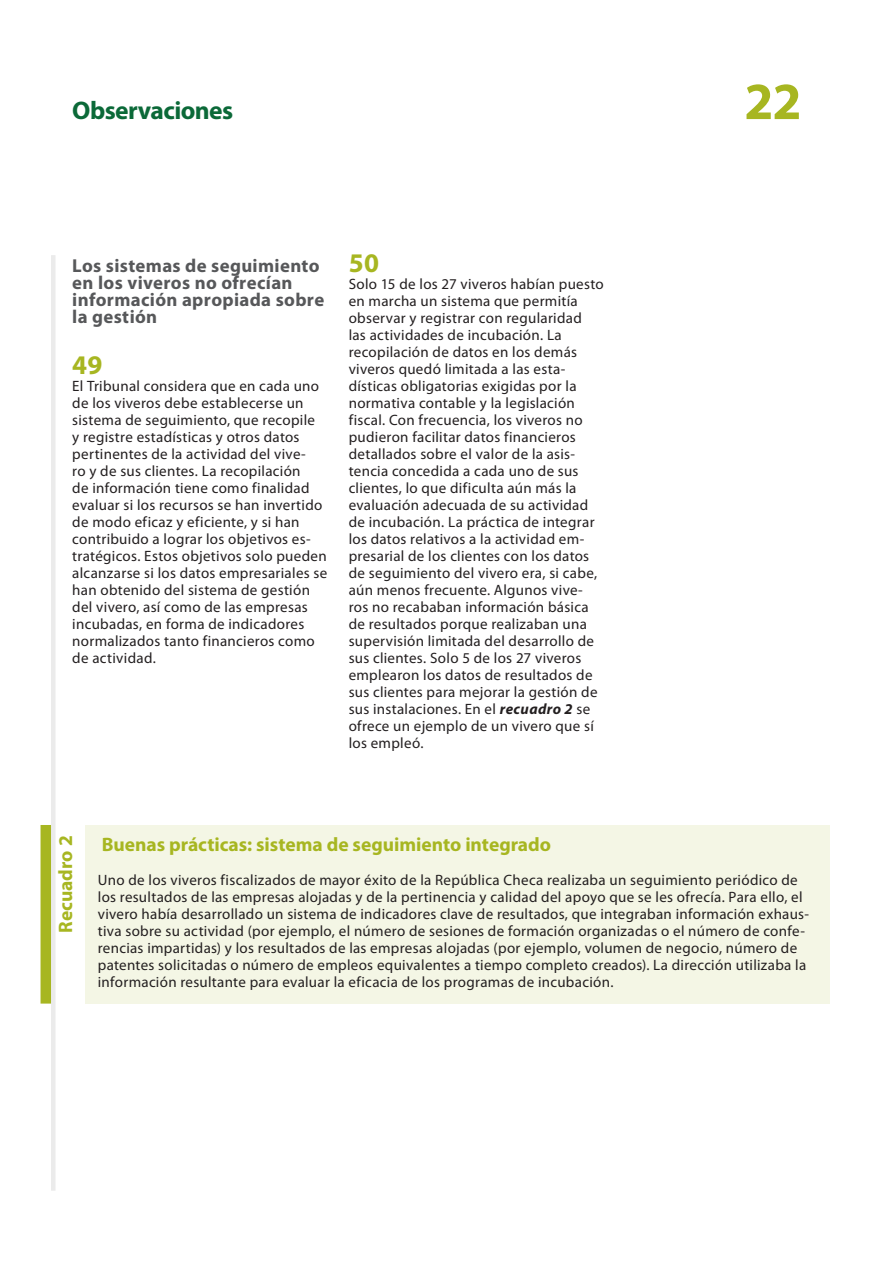
<style>
.page{position:relative;width:893px;height:1263px;background:#fff}
.page>*{position:absolute;margin:0;border:0;box-sizing:border-box;transform-origin:0 0}
.t1{font:700 52.5px "Myriad Pro";color:#a7b621}
.E_05_-_CHAP__1__TEXT{font:700 27px "Myriad Pro";color:#a7b621}
.t2{font:700 25.5px "Myriad Pro";letter-spacing:-.025em;color:#0b6938}
.F_02_-_BOX_TITRE_COL{font:700 19.5px "Myriad Pro";color:#a7b621}
.F_01_-_GREEN_BOX_NUM{font:700 19.5px "Myriad Pro";color:#a7b621}
.E_03_-_CHAP__TITRE_A{font:700 18.75px/17px "Myriad Pro";letter-spacing:.02em;color:#57585a}
.E_05_-_CHAP__1__TEXT-2{font:15px/17px "Myriad Pro";letter-spacing:.02em;color:#231f20}
.F_04_-_BOX_TEXTE{font:15px/17px "Myriad Pro";letter-spacing:.02em;color:#231f20}
.s1{font-weight:700;font-style:italic}
</style>
<div class="page">
<div style="left:51px;top:255px;width:5px;height:936px;background:#ebebeb"></div>
<div style="left:85px;top:825px;width:744px;height:178px;background:#f4f6e5"></div>
<div style="left:41px;top:825px;width:10px;height:178px;background:#a7b621"></div>
<h3 class="t2" style="left:72px;top:94px;width:163px">Observaciones</h3>
<p class="E_03_-_CHAP__TITRE_A" style="left:72px;top:257px;width:254px">Los sistemas de seguimiento en los viveros no ofrecían información apropiada sobre la gestión</p>
<p class="E_05_-_CHAP__1__TEXT" style="left:72px;top:347px;width:32px">49</p>
<p class="E_05_-_CHAP__1__TEXT-2" style="left:72px;top:377px;width:257px">El Tribunal considera que en cada uno de los viveros debe establecerse un sistema de seguimiento, que recopile<br>y registre estadísticas y otros datos pertinentes de la actividad del vive‑<br>ro y de sus clientes. La recopilación<br>de información tiene como finalidad evaluar si los recursos se han invertido de modo eficaz y eficiente, y si han contribuido a lograr los objetivos es‑ tratégicos. Estos objetivos solo pueden alcanzarse si los datos empresariales se han obtenido del sistema de gestión del vivero, así como de las empresas incubadas, en forma de indicadores normalizados tanto financieros como de actividad.</p>
<p class="E_05_-_CHAP__1__TEXT" style="left:349px;top:245px;width:32px">50</p>
<p class="E_05_-_CHAP__1__TEXT-2" style="left:349px;top:275px;width:257px">Solo 15 de los 27 viveros habían puesto en marcha un sistema que permitía observar y registrar con regularidad<br>las actividades de incubación. La recopilación de datos en los demás viveros quedó limitada a las esta‑ dísticas obligatorias exigidas por la normativa contable y la legislación fiscal. Con frecuencia, los viveros no pudieron facilitar datos financieros detallados sobre el valor de la asis‑ tencia concedida a cada uno de sus clientes, lo que dificulta aún más la evaluación adecuada de su actividad de incubación. La práctica de integrar los datos relativos a la actividad em‑ presarial de los clientes con los datos de seguimiento del vivero era, si cabe, aún menos frecuente. Algunos vive‑ ros no recababan información básica de resultados porque realizaban una supervisión limitada del desarrollo de sus clientes. Solo 5 de los 27 viveros emplearon los datos de resultados de sus clientes para mejorar la gestión de sus instalaciones. En el <span class="s1">recuadro 2</span> se ofrece un ejemplo de un vivero que sí los empleó.</p>
<h1 class="t1" style="left:744px;top:67px;width:59px">22</h1>
<p class="F_01_-_GREEN_BOX_NUM" style="left:53px;top:933px;width:99px;rotate:-90deg">Recuadro 2</p>
<p class="F_02_-_BOX_TITRE_COL" style="left:102px;top:831px;width:451px">Buenas prácticas: sistema de seguimiento integrado</p>
<p class="F_04_-_BOX_TEXTE" style="left:98px;top:871px;width:713px">Uno de los viveros fiscalizados de mayor éxito de la República Checa realizaba un seguimiento periódico de los resultados de las empresas alojadas y de la pertinencia y calidad del apoyo que se les ofrecía. Para ello, el vivero había desarrollado un sistema de indicadores clave de resultados, que integraban información exhaus‑ tiva sobre su actividad (por ejemplo, el número de sesiones de formación organizadas o el número de confe‑ rencias impartidas) y los resultados de las empresas alojadas (por ejemplo, volumen de negocio, número de patentes solicitadas o número de empleos equivalentes a tiempo completo creados). La dirección utilizaba la información resultante para evaluar la eficacia de los programas de incubación.</p>
</div>
